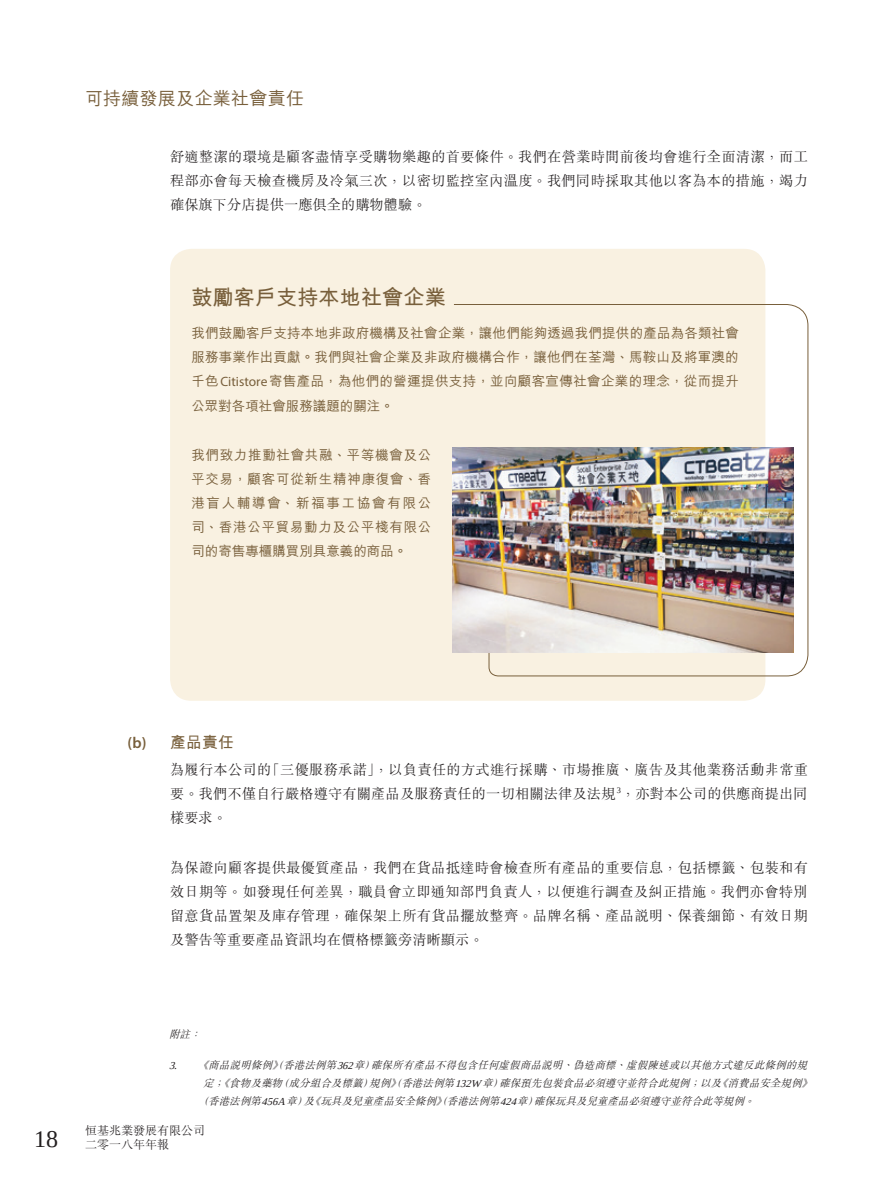
<style>
.page{position:relative;width:893px;height:1191px;background:#fff}
.page>*{position:absolute;margin:0;border:0;box-sizing:border-box;transform-origin:0 0}
.t1{font:24px "Liberation Serif";color:#231f20}
.t2{font:700 21px "M Hei HK";letter-spacing:.01em;color:#785f3b}
.t3{font:500 18px "M Hei HK";letter-spacing:.015em;color:#785f3b}
.t4{font:700 15.75px "M Hei HK";color:#785f3b}
.t5{font:300 14.25px/24px "M Sung HK";letter-spacing:.01em;color:#231f20;text-align:justify}
.t6{font:500 13.5px/24px "M Hei HK";letter-spacing:.025em;color:#785f3b;text-align:justify}
.t7{font:300 12px/14.2px "M Sung HK";color:#231f20}
.t8{font:italic 300 10.5px "M Sung HK";color:#231f20}
.s1{font-family:"Myriad Pro";font-weight:400}
.s2{font-family:"Myriad Pro";font-weight:600}
.s3{font-family:"Liberation Serif";font-weight:400}
</style>
<div class="page">
<div style="left:170px;top:249px;width:595px;height:452px;background:#f9f1e1;border-radius:21px"></div>
<svg style="left:453px;top:304px;width:356px;height:372px"></svg>
<img style="left:453px;top:448px;width:340px;height:204px">
<p class="t3" style="left:85px;top:85px;width:220px">可持續發展及企業社會責任</p>
<p class="t5" style="left:170px;top:143px;width:639px">舒適整潔的環境是顧客盡情享受購物樂趣的首要條件。我們在營業時間前後均會進行全面清潔，而工程部亦會每天檢查機房及冷氣三次，以密切監控室內溫度。我們同時採取其他以客為本的措施，竭力確保旗下分店提供一應俱全的購物體驗。</p>
<h2 class="t2" style="left:191px;top:282px;width:256px">鼓勵客戶支持本地社會企業</h2>
<p class="t6" style="left:191px;top:320px;width:549px">我們鼓勵客戶支持本地非政府機構及社會企業，讓他們能夠透過我們提供的產品為各類社會服務事業作出貢獻。我們與社會企業及非政府機構合作，讓他們在荃灣、馬鞍山及將軍澳的千色<span class="s1">Citistore</span>寄售產品，為他們的營運提供支持，並向顧客宣傳社會企業的理念，從而提升公眾對各項社會服務議題的關注。</p>
<p class="t6" style="left:191px;top:442px;width:242px">我們致力推動社會共融、平等機會及公平交易，顧客可從新生精神康復會、香港盲人輔導會、新福事工協會有限公司、香港公平貿易動力及公平棧有限公司的寄售專櫃購買別具意義的商品。</p>
<p class="t4" style="left:128px;top:730px;width:108px"><span class="s2">(b)</span> 產品責任</p>
<p class="t5" style="left:170px;top:757px;width:639px">為履行本公司的「三優服務承諾」，以負責任的方式進行採購、市場推廣、廣告及其他業務活動非常重要。我們不僅自行嚴格遵守有關產品及服務責任的一切相關法律及法規<sup>3</sup>，亦對本公司的供應商提出同樣要求。</p>
<p class="t5" style="left:170px;top:854px;width:639px">為保證向顧客提供最優質產品，我們在貨品抵達時會檢查所有產品的重要信息，包括標籤、包裝和有效日期等。如發現任何差異，職員會立即通知部門負責人，以便進行調查及糾正措施。我們亦會特別留意貨品置架及庫存管理，確保架上所有貨品擺放整齊。品牌名稱、產品說明、保養細節、有效日期及警告等重要產品資訊均在價格標籤旁清晰顯示。</p>
<p class="t8" style="left:169px;top:1026px;width:37px">附註：</p>
<p class="t8" style="left:169px;top:1057px;width:643px"><span class="s3">3.</span> 《商品說明條例》（香港法例第<span class="s3">362</span>章）確保所有產品不得包含任何虛假商品說明、偽造商標、虛假陳述或以其他方式違反此條例的規</p>
<p class="t8" style="left:203px;top:1075px;width:614px">定；《食物及藥物（成分組合及標籤）規例》（香港法例第<span class="s3">132W</span>章）確保預先包裝食品必須遵守並符合此規例；以及《消費品安全規例》</p>
<p class="t8" style="left:198px;top:1093px;width:562px">（香港法例第<span class="s3">456A</span>章）及《玩具及兒童產品安全條例》（香港法例第<span class="s3">424</span>章）確保玩具及兒童產品必須遵守並符合此等規例。</p>
<h1 class="t1" style="left:34px;top:1123px;width:26px">18</h1>
<p class="t7" style="left:85px;top:1122px;width:122px">恒基兆業發展有限公司二零一八年年報</p>
</div>
